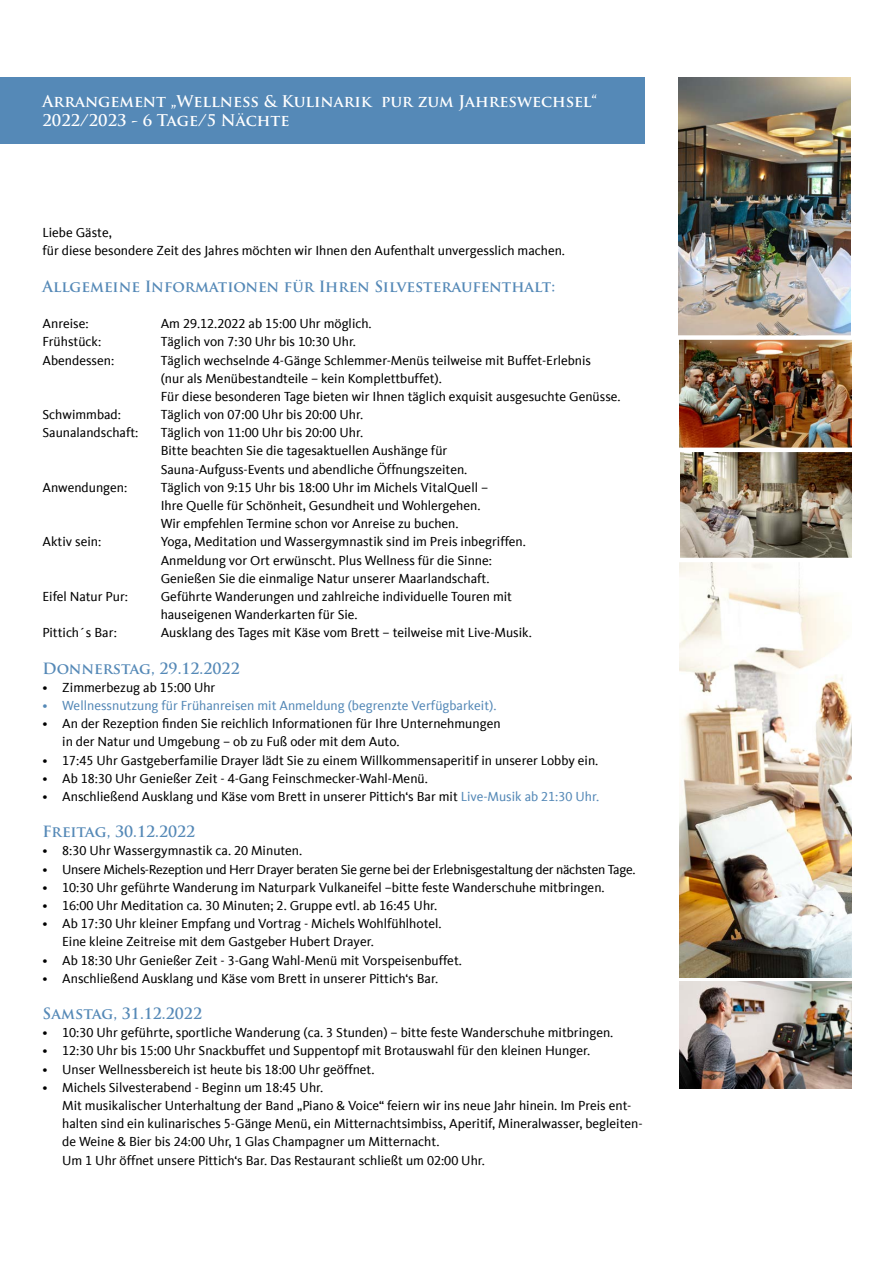
<style>
.page{position:relative;width:893px;height:1263px;background:#fff}
.page>*{position:absolute;margin:0;border:0;box-sizing:border-box;transform-origin:0 0}
.t1{font:700 15.75px/18.9px "Trajan Pro";color:#fff}
.t2{font:700 15.15px "Trajan Pro";color:#5589b7}
.t3{font:13.5px/18.1px "CDU Kievit Tab";color:#000}
.t4{font:13.5px "CDU Kievit Tab";letter-spacing:-.02em;color:#000}
.t5{font:13.5px "CDU Kievit Tab";color:#5589b7}
.s1{color:#5589b7}
</style>
<div class="page">
<div style="left:0;top:77px;width:644px;height:67px;background:#5589b7"></div>
<img style="left:678px;top:78px;width:172px;height:257px">
<img style="left:679px;top:340px;width:172px;height:107px">
<img style="left:680px;top:453px;width:171px;height:105px">
<img style="left:679px;top:562px;width:172px;height:415px">
<img style="left:679px;top:981px;width:172px;height:108px">
<p class="t1" style="left:43px;top:92px;width:556px">Arrangement „Wellness &amp; Kulinarik pur zum Jahreswechsel“<br>2022/2023 - 6 Tage/5 Nächte</p>
<p class="t3" style="left:43px;top:224px;width:524px">Liebe Gäste,<br>für diese besondere Zeit des Jahres möchten wir Ihnen den Aufenthalt unvergesslich machen.</p>
<p class="t2" style="left:43px;top:277px;width:514px">Allgemeine Informationen für Ihren Silvesteraufenthalt:</p>
<p class="t3" style="left:43px;top:315px;width:48px">Anreise:</p>
<p class="t3" style="left:161px;top:315px;width:213px">Am 29.12.2022 ab 15:00 Uhr möglich.</p>
<p class="t3" style="left:43px;top:333px;width:60px">Frühstück:</p>
<p class="t3" style="left:161px;top:333px;width:197px">Täglich von 7:30 Uhr bis 10:30 Uhr.</p>
<p class="t3" style="left:43px;top:351px;width:73px">Abendessen:</p>
<p class="t3" style="left:161px;top:351px;width:461px">Täglich wechselnde 4-Gänge Schlemmer-Menüs teilweise mit Buffet-Erlebnis<br>(nur als Menübestandteile – kein Komplettbuffet).<br>Für diese besonderen Tage bieten wir Ihnen täglich exquisit ausgesuchte Genüsse.</p>
<p class="t3" style="left:43px;top:406px;width:80px">Schwimmbad:</p>
<p class="t3" style="left:161px;top:406px;width:204px">Täglich von 07:00 Uhr bis 20:00 Uhr.</p>
<p class="t3" style="left:43px;top:424px;width:97px">Saunalandschaft:</p>
<p class="t3" style="left:161px;top:424px;width:308px">Täglich von 11:00 Uhr bis 20:00 Uhr.<br>Bitte beachten Sie die tagesaktuellen Aushänge für<br>Sauna-Aufguss-Events und abendliche Öffnungszeiten.</p>
<p class="t3" style="left:43px;top:478px;width:86px">Anwendungen:</p>
<p class="t3" style="left:161px;top:478px;width:329px">Täglich von 9:15 Uhr bis 18:00 Uhr im Michels VitalQuell –<br>Ihre Quelle für Schönheit, Gesundheit und Wohlergehen.<br>Wir empfehlen Termine schon vor Anreise zu buchen.</p>
<p class="t3" style="left:43px;top:533px;width:60px">Aktiv sein:</p>
<p class="t3" style="left:161px;top:533px;width:367px">Yoga, Meditation und Wassergymnastik sind im Preis inbegriffen.<br>Anmeldung vor Ort erwünscht. Plus Wellness für die Sinne:<br>Genießen Sie die einmalige Natur unserer Maarlandschaft.</p>
<p class="t3" style="left:43px;top:587px;width:87px">Eifel Natur Pur:</p>
<p class="t3" style="left:161px;top:587px;width:353px">Geführte Wanderungen und zahlreiche individuelle Touren mit hauseigenen Wanderkarten für Sie.</p>
<p class="t3" style="left:43px;top:624px;width:76px">Pittich´s Bar:</p>
<p class="t3" style="left:161px;top:624px;width:373px">Ausklang des Tages mit Käse vom Brett – teilweise mit Live-Musik.</p>
<p class="t2" style="left:43px;top:659px;width:199px">Donnerstag, 29.12.2022</p>
<p class="t3" style="left:43px;top:678px;width:174px">• Zimmerbezug ab 15:00 Uhr</p>
<p class="t5" style="left:43px;top:698px;width:456px">• Wellnessnutzung für Frühanreisen mit Anmeldung (begrenzte Verfügbarkeit).</p>
<p class="t3" style="left:62px;top:715px;width:440px;text-indent:-20px">• An der Rezeption finden Sie reichlich Informationen für Ihre Unternehmungen in der Natur und Umgebung – ob zu Fuß oder mit dem Auto.</p>
<p class="t3" style="left:43px;top:751px;width:557px">• 17:45 Uhr Gastgeberfamilie Drayer lädt Sie zu einem Willkommensaperitif in unserer Lobby ein.</p>
<p class="t3" style="left:43px;top:769px;width:387px">• Ab 18:30 Uhr Genießer Zeit - 4-Gang Feinschmecker-Wahl-Menü.</p>
<p class="t3" style="left:43px;top:787px;width:558px">• Anschließend Ausklang und Käse vom Brett in unserer Pittich‘s Bar mit <span class="s1">Live-Musik ab 21:30 Uhr.</span></p>
<p class="t2" style="left:43px;top:822px;width:154px">Freitag, 30.12.2022</p>
<p class="t3" style="left:43px;top:842px;width:261px">• 8:30 Uhr Wassergymnastik ca. 20 Minuten.</p>
<p class="t4" style="left:43px;top:861px;width:595px">• Unsere Michels-Rezeption und Herr Drayer beraten Sie gerne bei der Erlebnisgestaltung der nächsten Tage.</p>
<p class="t3" style="left:43px;top:878px;width:564px">• 10:30 Uhr geführte Wanderung im Naturpark Vulkaneifel –bitte feste Wanderschuhe mitbringen.</p>
<p class="t3" style="left:43px;top:896px;width:396px">• 16:00 Uhr Meditation ca. 30 Minuten; 2. Gruppe evtl. ab 16:45 Uhr.</p>
<p class="t3" style="left:62px;top:915px;width:381px;text-indent:-20px">• Ab 17:30 Uhr kleiner Empfang und Vortrag - Michels Wohlfühlhotel.<br>Eine kleine Zeitreise mit dem Gastgeber Hubert Drayer.</p>
<p class="t3" style="left:43px;top:951px;width:421px">• Ab 18:30 Uhr Genießer Zeit - 3-Gang Wahl-Menü mit Vorspeisenbuffet.</p>
<p class="t3" style="left:43px;top:969px;width:397px">• Anschließend Ausklang und Käse vom Brett in unserer Pittich‘s Bar.</p>
<p class="t2" style="left:43px;top:1004px;width:161px">Samstag, 31.12.2022</p>
<p class="t3" style="left:43px;top:1024px;width:572px">• 10:30 Uhr geführte, sportliche Wanderung (ca. 3 Stunden) – bitte feste Wanderschuhe mitbringen.</p>
<p class="t3" style="left:43px;top:1042px;width:549px">• 12:30 Uhr bis 15:00 Uhr Snackbuffet und Suppentopf mit Brotauswahl für den kleinen Hunger.</p>
<p class="t3" style="left:43px;top:1060px;width:334px">• Unser Wellnessbereich ist heute bis 18:00 Uhr geöffnet.</p>
<p class="t3" style="left:62px;top:1078px;width:582px;text-indent:-20px">• Michels Silvesterabend - Beginn um 18:45 Uhr.<br>Mit musikalischer Unterhaltung der Band „Piano &amp; Voice“ feiern wir ins neue Jahr hinein. Im Preis ent&shy;halten sind ein kulinarisches 5-Gänge Menü, ein Mitternachtsimbiss, Aperitif, Mineralwasser, begleiten&shy;de Weine &amp; Bier bis 24:00 Uhr, 1 Glas Champagner um Mitternacht.<br>Um 1 Uhr öffnet unsere Pittich‘s Bar. Das Restaurant schließt um 02:00 Uhr.</p>
</div>
